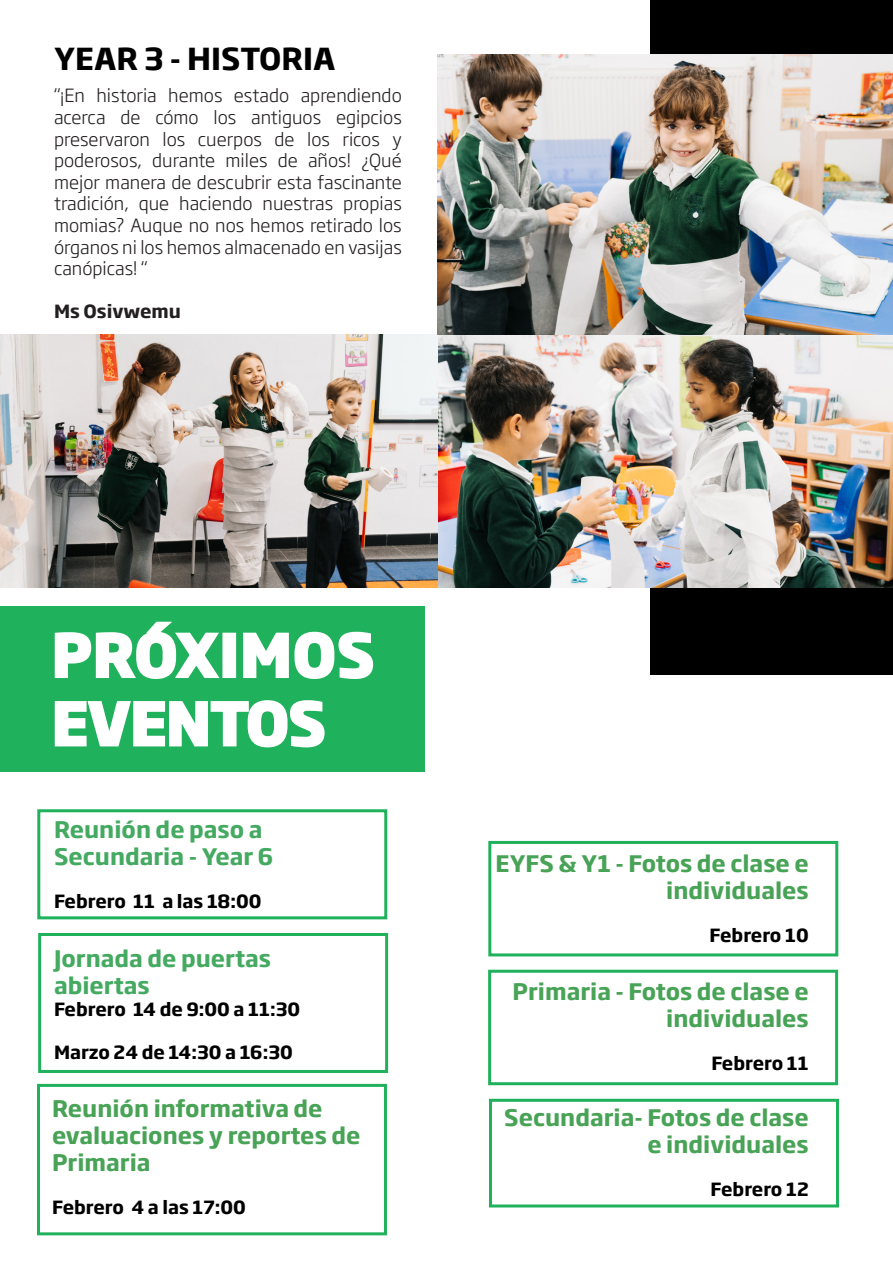
<style>
.page{position:relative;width:893px;height:1263px;background:#fff}
.page>*{position:absolute;margin:0;border:0;box-sizing:border-box;transform-origin:0 0}
.t1{font:700 57px/68.4px "Soho Gothic Pro";color:#fff}
.t2{font:700 30px "Soho Gothic Pro";color:#000001}
.t3{font:700 22.5px/27px "Soho Gothic Pro";color:#48a356;text-align:right}
.t4{font:700 22.5px/27px "Soho Gothic Pro";color:#45aa61}
.t5{font:300 18px/21.6px "Soho Gothic Pro";color:#231f20;text-align:justify}
.t6{font:700 18px "Soho Gothic Pro";color:#000001}
.t7{font:700 18px "Soho Gothic Pro";color:#000}
.t8{font:700 18px "Soho Gothic Pro";color:#231f20}
</style>
<div class="page">
<div style="left:0;top:606px;width:424px;height:165px;background:#1fb15b"></div>
<div style="left:650px;top:0;width:243px;height:674px;background:#000001"></div>
<img style="left:438px;top:335px;width:455px;height:253px">
<img style="left:0;top:335px;width:438px;height:253px">
<img style="left:438px;top:54px;width:455px;height:281px">
<svg style="left:54px;top:621px;width:166px;height:58px"></svg>
<div style="left:222px;top:633px;width:14px;height:45px;border:3px solid #fff"></div>
<svg style="left:243px;top:631px;width:131px;height:48px"></svg>
<svg style="left:54px;top:700px;width:271px;height:48px"></svg>
<div style="left:37px;top:809px;width:350px;height:110px;border:3px solid #1fb15b"></div>
<div style="left:38px;top:933px;width:350px;height:140px;border:3px solid #1fb15b"></div>
<div style="left:37px;top:1084px;width:350px;height:151px;border:3px solid #1fb15b"></div>
<div style="left:489px;top:1099px;width:350px;height:108px;border:3px solid #1fb15b"></div>
<div style="left:488px;top:970px;width:350px;height:115px;border:3px solid #1fb15b"></div>
<div style="left:488px;top:841px;width:350px;height:115px;border:3px solid #1fb15b"></div>
<p class="t2" style="left:54px;top:35px;width:283px">YEAR 3 - HISTORIA</p>
<p class="t5" style="left:54px;top:84px;width:349px">“¡En historia hemos estado aprendiendo acerca de cómo los antiguos egipcios preservaron los cuerpos de los ricos y poderosos, durante miles de años! ¿Qué mejor manera de descubrir esta fascinante tradición, que haciendo nuestras propias momias? Auque no nos hemos retirado los órganos ni los hemos almacenado en vasijas canópicas! “</p>
<p class="t8" style="left:54px;top:297px;width:128px">Ms Osivwemu</p>
<p class="t1" style="left:52px;top:617px;width:324px">PRÓXIMOS<br>EVENTOS</p>
<p class="t4" style="left:54px;top:814px;width:221px">Reunión de paso a<br>Secundaria - Year 6</p>
<p class="t6" style="left:54px;top:887px;width:209px">Febrero 11 a las 18:00</p>
<p class="t4" style="left:54px;top:944px;width:219px">Jornada de puertas abiertas</p>
<p class="t6" style="left:54px;top:995px;width:248px">Febrero 14 de 9:00 a 11:30</p>
<p class="t6" style="left:54px;top:1038px;width:240px">Marzo 24 de 14:30 a 16:30</p>
<p class="t3" style="left:52px;top:1094px;width:310px;text-align:left">Reunión informativa de evaluaciones y reportes de<br>Primaria</p>
<p class="t7" style="left:52px;top:1193px;width:195px">Febrero 4 a las 17:00</p>
<p class="t3" style="left:496px;top:849px;width:315px">EYFS &amp; Y1 - Fotos de clase e individuales</p>
<p class="t7" style="left:709px;top:921px;width:101px">Febrero 10</p>
<p class="t3" style="left:513px;top:976px;width:298px">Primaria - Fotos de clase e individuales</p>
<p class="t7" style="left:711px;top:1049px;width:99px">Febrero 11</p>
<p class="t3" style="left:504px;top:1103px;width:306px">Secundaria- Fotos de clase e individuales</p>
<p class="t7" style="left:710px;top:1175px;width:100px">Febrero 12</p>
</div>
